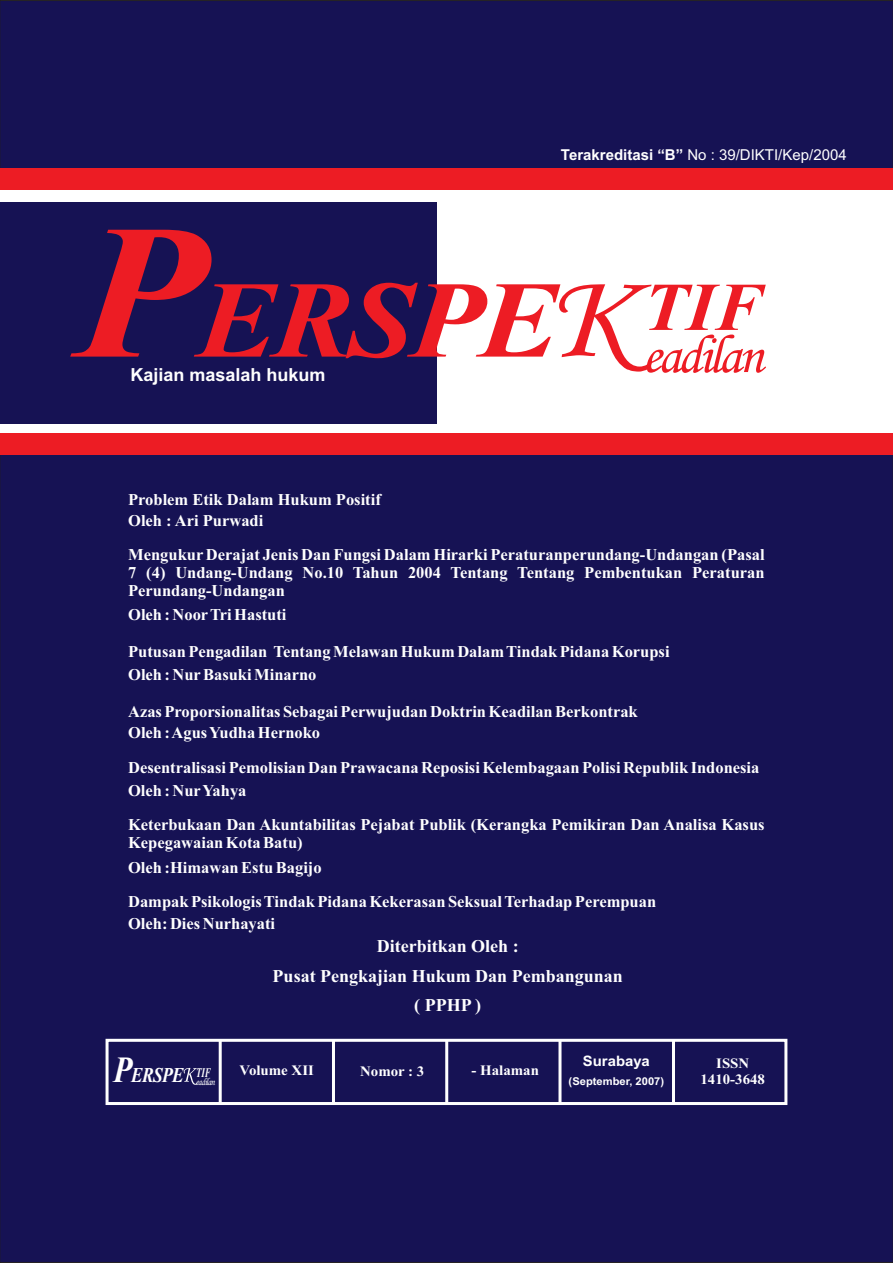
<style>
.page{position:relative;width:893px;height:1263px;background:#fff}
.page>*{position:absolute;margin:0;border:0;box-sizing:border-box;transform-origin:0 0}
.t1{font:italic 700 191.25px "Times New Roman";color:#ed1c24;scale:1.1 1}
.t2{font:italic 700 108.9px "Times New Roman";letter-spacing:-.035em;color:#ed1c24;scale:1.1 1}
.t3{font:italic 700 68.25px "Times New Roman";color:#ed1c24;scale:1.04 1}
.t4{font:54.45px "Monotype Corsiva";letter-spacing:-.06em;color:#ed1c24}
.t5{font:italic 700 21px "Times New Roman";letter-spacing:-.035em;color:#fff;scale:.83 1}
.t6{font:700 18px/29.8px "Times New Roman";color:#fff;text-align:center}
.t7{font:700 18px "Arial";color:#fff}
.t8{font:700 16.5px/18.3px "Times New Roman";color:#fff}
.t9{font:15px "Arial";color:#fff}
.t10{font:700 14.4px/15.9px "Times New Roman";color:#fff;text-align:center}
.t11{font:700 14.4px "Arial";color:#fff}
.t12{font:italic 700 13.2px "Times New Roman";color:#fff;scale:.66 1}
.t13{font:700 10.8px "Arial";color:#fff}
.t14{font:10.5px "Monotype Corsiva";letter-spacing:-.06em;color:#fff;scale:.83 1}
.s1{font-weight:700}
.s2{font-size:36.9px}
</style>
<div class="page">
<div style="left:0;top:0;width:893px;height:1262px;background:#161254;border:1px solid #231f20"></div>
<div style="left:0;top:189px;width:893px;height:249px;background:#fff"></div>
<div style="left:0;top:202px;width:437px;height:221px;background:#161254"></div>
<div style="left:106px;top:1039px;width:681px;height:66px;border:3px solid #fff"></div>
<hr style="left:219px;top:1040px;width:3px;height:63px;background:#fff">
<hr style="left:332px;top:1039px;width:3px;height:64px;background:#fff">
<hr style="left:445px;top:1040px;width:3px;height:63px;background:#fff">
<hr style="left:558px;top:1039px;width:3px;height:64px;background:#fff">
<hr style="left:672px;top:1040px;width:3px;height:64px;background:#fff">
<div style="left:0;top:434px;width:893px;height:21px;background:#ed1c24"></div>
<div style="left:0;top:168px;width:893px;height:21px;background:#ed1c24"></div>
<svg style="left:559px;top:284px;width:93px;height:88px"></svg>
<svg style="left:184px;top:1068px;width:13px;height:17px"></svg>
<p class="t9" style="left:561px;top:149px;width:287px"><span class="s1">Terakreditasi “B”</span> No : 39/DIKTI/Kep/2004</p>
<h1 class="t1" style="left:76px;top:227px;width:118px">P</h1>
<p class="t7" style="left:131px;top:368px;width:197px">Kajian masalah hukum</p>
<h2 class="t2" style="left:197px;top:283px;width:330px">ERSPE</h2>
<h3 class="t3" style="left:643px;top:284px;width:115px">TIF</h3>
<h3 class="t4" style="left:642px;top:334px;width:123px">eadilan</h3>
<p class="t8" style="left:128px;top:490px;width:254px;line-height:21.6px">Problem Etik Dalam Hukum Positif<br>Oleh : Ari Purwadi</p>
<p class="t8" style="left:128px;top:547px;width:638px;text-align:justify">Mengukur Derajat Jenis Dan Fungsi Dalam Hirarki Peraturanperundang-Undangan (Pasal 7 (4) Undang-Undang No.10 Tahun 2004 Tentang Tentang Pembentukan Peraturan Perundang-Undangan</p>
<p class="t8" style="left:128px;top:607px;width:160px">Oleh : NoorTri Hastuti</p>
<p class="t8" style="left:128px;top:642px;width:543px;line-height:23.1px">Putusan Pengadilan Tentang Melawan Hukum Dalam Tindak Pidana Korupsi<br>Oleh : NurBasuki Minarno</p>
<p class="t8" style="left:128px;top:702px;width:511px;line-height:21.6px">Azas Proporsionalitas Sebagai Perwujudan Doktrin Keadilan Berkontrak<br>Oleh : Agus Yudha Hernoko</p>
<p class="t8" style="left:128px;top:758px;width:633px;line-height:22.6px">Desentralisasi Pemolisian Dan Prawacana Reposisi Kelembagaan Polisi Republik Indonesia<br>Oleh : NurYahya</p>
<p class="t8" style="left:128px;top:817px;width:638px">Keterbukaan Dan Akuntabilitas Pejabat Publik (Kerangka Pemikiran Dan Analisa Kasus<br>Kepegawaian Kota Batu)</p>
<p class="t8" style="left:128px;top:852px;width:530px;line-height:34.3px">Oleh :Himawan Estu Bagijo<br>Dampak Psikologis Tindak Pidana Kekerasan Seksual Terhadap Perempuan</p>
<p class="t8" style="left:128px;top:916px;width:149px">Oleh: Dies Nurhayati</p>
<p class="t5" style="left:114px;top:1068px;width:86px"><span class="s2">P</span>ERSPE</p>
<p class="t12" style="left:196px;top:1068px;width:24px">TIF</p>
<p class="t14" style="left:196px;top:1077px;width:24px">eadilan</p>
<p class="t6" style="left:273px;top:932px;width:352px">Diterbitkan Oleh :<br>Pusat Pengkajian Hukum Dan Pembangunan ( PPHP )</p>
<p class="t10" style="left:240px;top:1064px;width:76px">Volume XII</p>
<p class="t10" style="left:360px;top:1065px;width:66px">Nomor : 3</p>
<p class="t10" style="left:472px;top:1064px;width:69px">- Halaman</p>
<p class="t11" style="left:583px;top:1056px;width:69px">Surabaya</p>
<p class="t13" style="left:569px;top:1077px;width:97px">(September, 2007)</p>
<p class="t10" style="left:700px;top:1057px;width:66px">ISSN<br>1410-3648</p>
</div>
